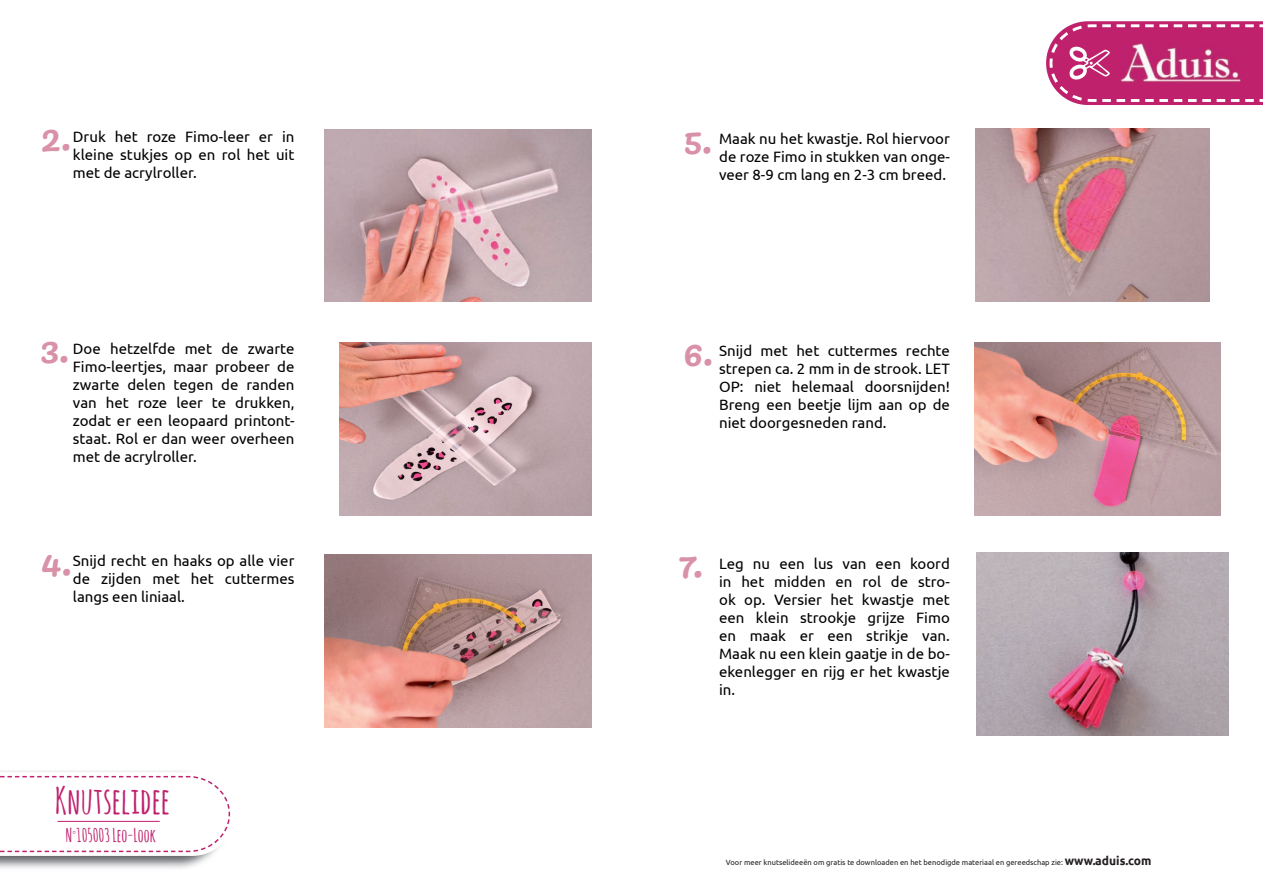
<style>
.page{position:relative;width:1263px;height:893px;background:#fff}
.page>*{position:absolute;margin:0;border:0;box-sizing:border-box;transform-origin:0 0}
.t1{font:700 36.45px "Amatic SC";color:#bf216d}
.t2{font:700 18.45px "Amatic SC";color:#bf216d}
.t3{font:15px/18px "Ubuntu";color:#000;text-align:justify}
.t4{font:7.5px "Ubuntu";color:#231f20}
.s1{font-weight:700;font-size:12px}
</style>
<div class="page">
<svg style="left:0;top:772px;width:231px;height:84px"></svg>
<hr style="left:58px;top:821px;width:102px;height:1px;background:#bf216d">
<svg style="left:1046px;top:21px;width:217px;height:84px"></svg>
<img style="left:325px;top:129px;width:267px;height:173px">
<img style="left:339px;top:342px;width:253px;height:173px">
<img style="left:325px;top:555px;width:267px;height:173px">
<img style="left:976px;top:128px;width:233px;height:174px">
<img style="left:975px;top:342px;width:245px;height:173px">
<img style="left:976px;top:553px;width:252px;height:183px">
<p class="t3" style="left:73px;top:127px;width:223px">Druk het roze Fimo-leer er in kleine stukjes op en rol het uit met de acrylroller.</p>
<p class="t3" style="left:73px;top:339px;width:223px">Doe hetzelfde met de zwarte Fimo-leertjes, maar probeer de zwarte delen tegen de randen van het roze leer te drukken, zodat er een leopaard printont&shy;staat. Rol er dan weer overheen met de acrylroller.</p>
<p class="t3" style="left:73px;top:552px;width:223px">Snijd recht en haaks op alle vier de zijden met het cuttermes langs een liniaal.</p>
<h1 class="t1" style="left:55px;top:774px;width:117px">Knutselidee</h1>
<p class="t2" style="left:66px;top:822px;width:92px">N<sup>°</sup>105003 Leo-Look</p>
<p class="t3" style="left:719px;top:130px;width:232px">Maak nu het kwastje. Rol hiervoor de roze Fimo in stukken van onge&shy;veer 8-9 cm lang en 2-3 cm breed.</p>
<p class="t3" style="left:719px;top:341px;width:232px">Snijd met het cuttermes rechte strepen ca. 2 mm in de strook. LET OP: niet helemaal doorsnijden!<br>Breng een beetje lijm aan op de niet doorgesneden rand.</p>
<p class="t3" style="left:719px;top:554px;width:232px">Leg nu een lus van een koord in het midden en rol de stro&shy;ok op. Versier het kwastje met een klein strookje grijze Fimo en maak er een strikje van.<br>Maak nu een klein gaatje in de bo&shy;ekenlegger en rijg er het kwastje in.</p>
<p class="t4" style="left:726px;top:858px;width:427px">Voor meer knutselideeën om gratis te downloaden en het benodigde materiaal en gereedschap zie: <span class="s1">www.aduis.com</span></p>
</div>
